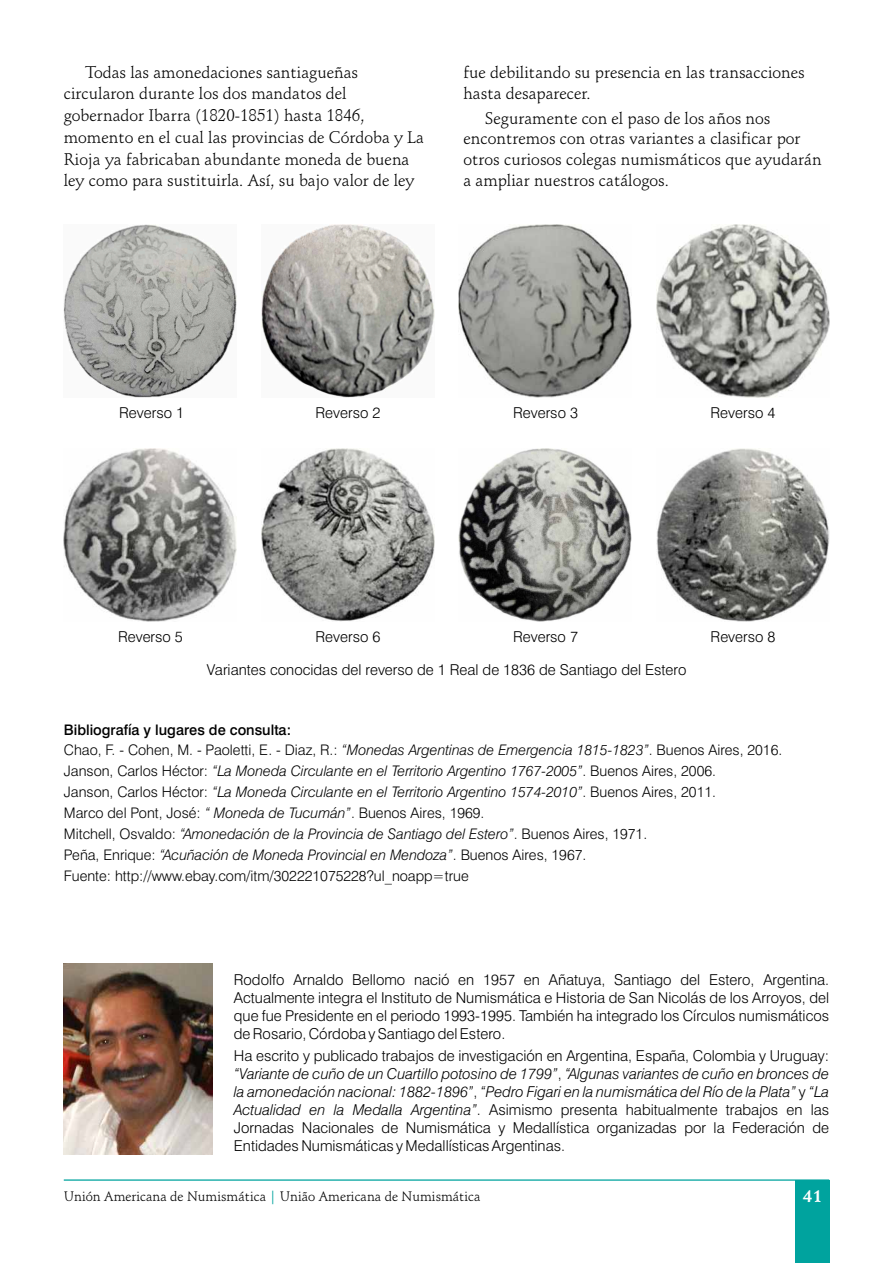
<style>
.page{position:relative;width:893px;height:1263px;background:#fff}
.page>*{position:absolute;margin:0;border:0;box-sizing:border-box;transform-origin:0 0}
.t1{font:16.5px/21.8px "Schneidler BT";color:#000}
.t2{font:700 16.5px "Schneidler BT";color:#fff}
.t3{font:300 15px/18px "Swiss 721 BT";color:#000;text-align:justify}
.t4{font:300 14.55px/21px "Swiss 721 BT";color:#000}
.t5{font:13.5px "Schneidler BT";color:#000}
.s1{font-weight:500}
.s2{font-style:italic}
.s3{color:#00a39e}
</style>
<div class="page">
<div style="left:795px;top:1180px;width:34px;height:83px;background:#00a39e"></div>
<hr style="left:64px;top:1179px;width:765px;height:2px;background:#00a39e">
<img style="left:656px;top:448px;width:173px;height:173px">
<img style="left:64px;top:224px;width:173px;height:173px">
<img style="left:261px;top:224px;width:173px;height:173px">
<img style="left:459px;top:224px;width:173px;height:173px">
<img style="left:656px;top:224px;width:173px;height:173px">
<img style="left:64px;top:448px;width:173px;height:173px">
<img style="left:261px;top:448px;width:173px;height:173px">
<img style="left:459px;top:448px;width:173px;height:173px">
<img style="left:64px;top:963px;width:149px;height:191px">
<p class="t1" style="left:64px;top:62px;width:362px;text-indent:21px">Todas las amonedaciones santiagueñas circularon durante los dos mandatos del gobernador Ibarra (1820-1851) hasta 1846, momento en el cual las provincias de Córdoba y La Rioja ya fabricaban abundante moneda de buena ley como para sustituirla. Así, su bajo valor de ley</p>
<p class="t1" style="left:463px;top:63px;width:343px;line-height:21px">fue debilitando su presencia en las transacciones hasta desaparecer.</p>
<p class="t1" style="left:463px;top:109px;width:360px;line-height:21px;text-indent:21px">Seguramente con el paso de los años nos encontremos con otras variantes a clasificar por otros curiosos colegas numismáticos que ayudarán a ampliar nuestros catálogos.</p>
<p class="t3" style="left:119px;top:405px;width:66px">Reverso 1</p>
<p class="t3" style="left:316px;top:405px;width:66px">Reverso 2</p>
<p class="t3" style="left:513px;top:405px;width:66px">Reverso 3</p>
<p class="t3" style="left:711px;top:405px;width:66px">Reverso 4</p>
<p class="t3" style="left:118px;top:629px;width:66px">Reverso 5</p>
<p class="t3" style="left:316px;top:629px;width:66px">Reverso 6</p>
<p class="t3" style="left:513px;top:629px;width:66px">Reverso 7</p>
<p class="t3" style="left:711px;top:629px;width:66px">Reverso 8</p>
<p class="t3" style="left:207px;top:662px;width:481px">Variantes conocidas del reverso de 1 Real de 1836 de Santiago del Estero</p>
<p class="t4" style="left:64px;top:720px;width:720px"><span class="s1">Bibliografía y lugares de consulta:<br></span>Chao, F. - Cohen, M. - Paoletti, E. - Diaz, R.: <span class="s2">“Monedas Argentinas de Emergencia 1815-1823”</span>. Buenos Aires, 2016.<br>Janson, Carlos Héctor: <span class="s2">“La Moneda Circulante en el Territorio Argentino 1767-2005”</span>. Buenos Aires, 2006.<br>Janson, Carlos Héctor: <span class="s2">“La Moneda Circulante en el Territorio Argentino 1574-2010”</span>. Buenos Aires, 2011.<br>Marco del Pont, José: <span class="s2">“ Moneda de Tucumán”</span>. Buenos Aires, 1969.<br>Mitchell, Osvaldo: <span class="s2">“Amonedación de la Provincia de Santiago del Estero”</span>. Buenos Aires, 1971.<br>Peña, Enrique: <span class="s2">“Acuñación de Moneda Provincial en Mendoza”</span>. Buenos Aires, 1967.<br>Fuente: http://www.ebay.com/itm/302221075228?ul_noapp=true</p>
<p class="t3" style="left:234px;top:972px;width:597px">Rodolfo Arnaldo Bellomo nació en 1957 en Añatuya, Santiago del Estero, Argentina.<br>Actualmente integra el Instituto de Numismática e Historia de San Nicolás de los Arroyos, del que fue Presidente en el periodo 1993-1995. También ha integrado los Círculos numismáticos de Rosario, Córdoba y Santiago del Estero.</p>
<p class="t3" style="left:234px;top:1048px;width:597px">Ha escrito y publicado trabajos de investigación en Argentina, España, Colombia y Uruguay: <span class="s2">“Variante de cuño de un Cuartillo potosino de 1799”</span>, <span class="s2">“Algunas variantes de cuño en bronces de la amonedación nacional: 1882-1896”</span>, <span class="s2">“Pedro Figari en la numismática del Río de la Plata”</span> y <span class="s2">“La Actualidad en la Medalla Argentina”</span>. Asimismo presenta habitualmente trabajos en las Jornadas Nacionales de Numismática y Medallística organizadas por la Federación de Entidades Numismáticas y Medallísticas Argentinas.</p>
<p class="t5" style="left:64px;top:1191px;width:418px">Unión Americana de Numismática <span class="s3">|</span> União Americana de Numismática</p>
<p class="t2" style="left:803px;top:1189px;width:21px">41</p>
</div>
